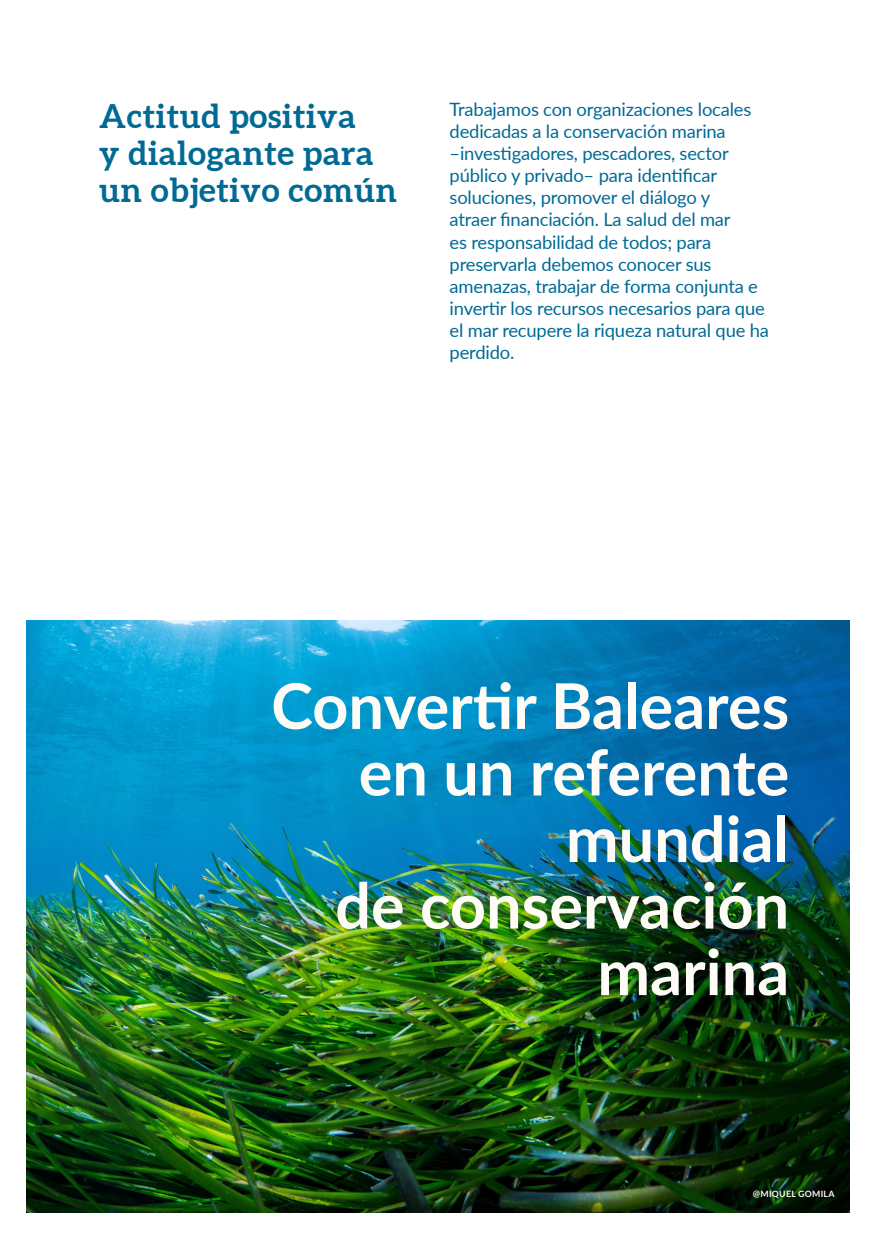
<style>
.page{position:relative;width:874px;height:1241px;background:#fff}
.page>*{position:absolute;margin:0;border:0;box-sizing:border-box;transform-origin:0 0}
.t1{font:700 63px "Lato";color:#fffbf6}
.t2{font:700 33.25px/36.8px "Aleo";letter-spacing:.02em;color:#006a95}
.Body{font:18.38px/22.1px "Lato";letter-spacing:-.01em;color:#006a95}
.Pie_de_foto{font:700 8.75px "Lato";letter-spacing:.03em;color:#fffbf6}
</style>
<div class="page">
<img style="left:26px;top:620px;width:822px;height:592px">
<h3 class="t2" style="left:99px;top:99px;width:258px">Actitud positiva</h3>
<h3 class="t2" style="left:99px;top:136px;width:299px">y dialogante para un objetivo común</h3>
<p class="Body" style="left:449px;top:98px;width:321px">Trabajamos con organizaciones locales dedicadas a la conservación marina –investigadores, pescadores, sector público y privado– para identificar soluciones, promover el diálogo y<br>atraer financiación. La salud del mar<br>es responsabilidad de todos; para preservarla debemos conocer sus amenazas, trabajar de forma conjunta e invertir los recursos necesarios para que el mar recupere la riqueza natural que ha perdido.</p>
<h2 class="t1" style="left:271px;top:659px;width:519px">Convertir Baleares</h2>
<h2 class="t1" style="left:358px;top:726px;width:432px">en un referente</h2>
<h2 class="t1" style="left:565px;top:792px;width:225px">mundial</h2>
<h2 class="t1" style="left:335px;top:859px;width:455px">de conservación</h2>
<h2 class="t1" style="left:597px;top:925px;width:193px">marina</h2>
<p class="Pie_de_foto" style="left:752px;top:1186px;width:83px">@MIQUEL GOMILA</p>
</div>
